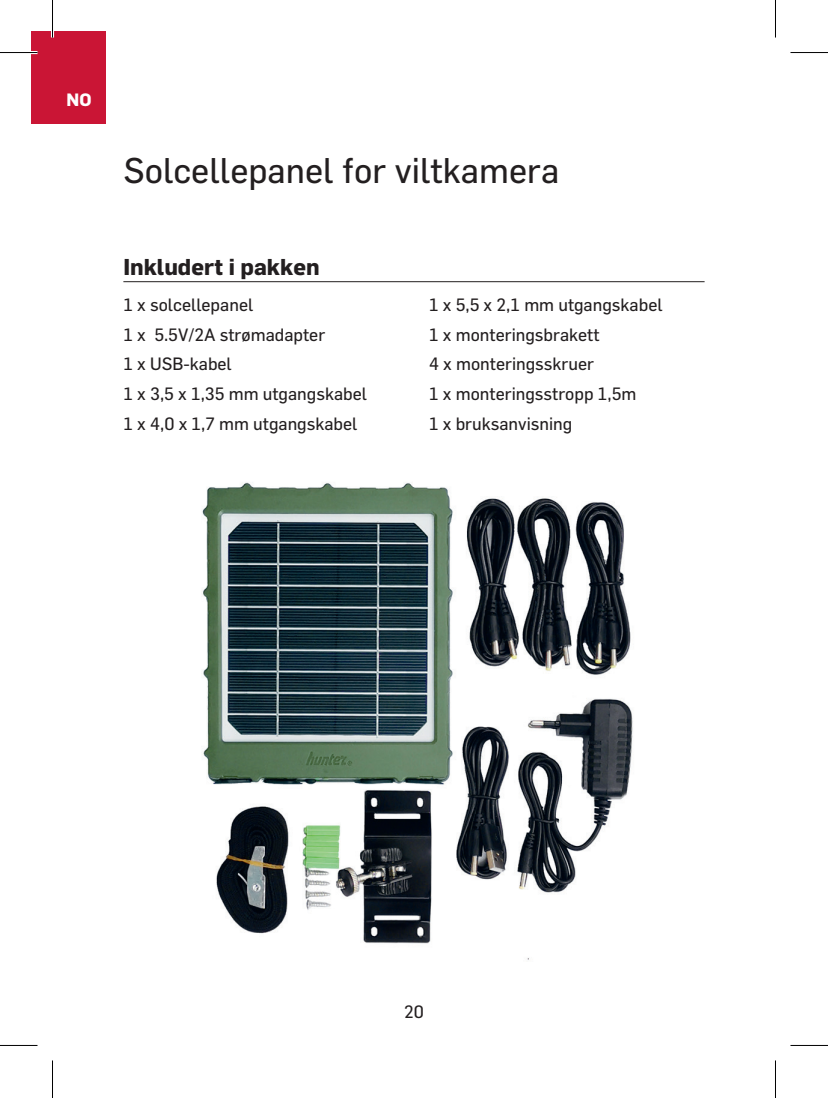
<style>
.page{position:relative;width:828px;height:1098px;background:#fff}
.page>*{position:absolute;margin:0;border:0;box-sizing:border-box;transform-origin:0 0}
.t1{font:35px "Flama";color:#231f20}
.t2{font:700 22.5px "Flama";color:#231f20}
.t3{font:17.5px/29.5px "Flama";color:#231f20}
.t4{font:700 17.5px "Flama";color:#fff}
</style>
<div class="page">
<div style="left:31px;top:31px;width:75px;height:92px;background:#ca1535"></div>
<hr style="left:123px;top:281px;width:581px;height:1px;background:#231f20">
<img style="left:202px;top:482px;width:431px;height:478px">
<hr style="left:0;top:51px;width:38px;height:3px;background:#fff">
<hr style="left:51px;top:0;width:3px;height:37px;background:#fff">
<hr style="left:0;top:52px;width:38px;height:1px;background:#000">
<hr style="left:790px;top:52px;width:38px;height:1px;background:#000">
<hr style="left:0;top:1044px;width:38px;height:1px;background:#000">
<hr style="left:790px;top:1044px;width:38px;height:1px;background:#000">
<hr style="left:52px;top:0;width:1px;height:37px;background:#000">
<hr style="left:52px;top:1060px;width:1px;height:37px;background:#000">
<hr style="left:775px;top:0;width:1px;height:37px;background:#000">
<hr style="left:775px;top:1060px;width:1px;height:37px;background:#000">
<p class="t4" style="left:67px;top:89px;width:26px">NO</p>
<h1 class="t1" style="left:123px;top:149px;width:437px">Solcellepanel for viltkamera</h1>
<p class="t2" style="left:123px;top:253px;width:198px">Inkludert i pakken</p>
<p class="t3" style="left:123px;top:289px;width:245px">1 x solcellepanel<br>1 x 5.5V/2A strømadapter<br>1 x USB-kabel<br>1 x 3,5 x 1,35 mm utgangskabel<br>1 x 4,0 x 1,7 mm utgangskabel</p>
<p class="t3" style="left:429px;top:289px;width:235px">1 x 5,5 x 2,1 mm utgangskabel<br>1 x monteringsbrakett<br>4 x monteringsskruer<br>1 x monteringsstropp 1,5m<br>1 x bruksanvisning</p>
<p class="t3" style="left:404px;top:996px;width:21px">20</p>
</div>
